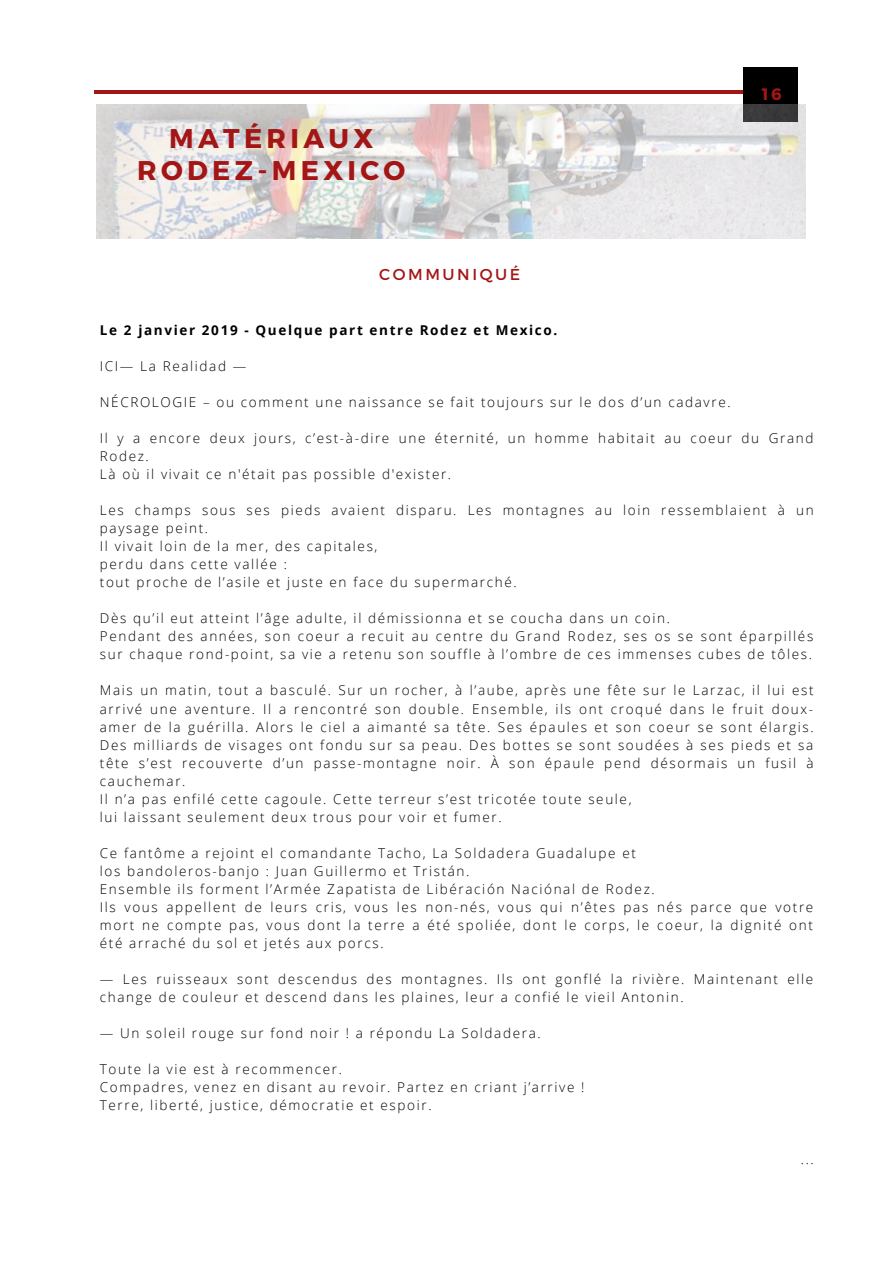
<style>
.page{position:relative;width:894px;height:1264px;background:#fff}
.page>*{position:absolute;margin:0;border:0;box-sizing:border-box;transform-origin:0 0}
.t1{font:700 27px/31.5px "Montserrat";letter-spacing:.16em;color:#a41515;text-align:center}
.t2{font:700 16.5px "Montserrat";color:#a41515}
.t3{font:15.9px "Montserrat";letter-spacing:.16em;color:#a41515}
.t4{font:300 13.5px/18px "Open Sans";letter-spacing:.12em;color:#000}
.t5{font:700 13.5px "Open Sans";letter-spacing:.12em;color:#000}
</style>
<div class="page">
<hr style="left:95px;top:90px;width:702px;height:3px;background:#a41515">
<div style="left:743px;top:68px;width:54px;height:53px;background:#000"></div>
<img style="left:96px;top:104px;width:709px;height:134px">
<h1 class="t1" style="left:137px;top:121px;width:269px">MATÉRIAUX<br>RODEZ-MEXICO</h1>
<p class="t3" style="left:379px;top:264px;width:142px">COMMUNIQUÉ</p>
<p class="t2" style="left:761px;top:84px;width:21px">16</p>
<p class="t5" style="left:100px;top:320px;width:459px">Le 2 janvier 2019 - Quelque part entre Rodez et Mexico.</p>
<p class="t4" style="left:100px;top:357px;width:148px">ICI— La Realidad —</p>
<p class="t4" style="left:100px;top:393px;width:632px">NÉCROLOGIE – ou comment une naissance se fait toujours sur le dos d’un cadavre.</p>
<p class="t4" style="left:100px;top:429px;width:714px">Il y a encore deux jours, c’est-à-dire une éternité, un homme habitait au coeur du Grand<br>Rodez.<br>Là où il vivait ce n'était pas possible d'exister.</p>
<p class="t4" style="left:100px;top:501px;width:715px">Les champs sous ses pieds avaient disparu. Les montagnes au loin ressemblaient à un paysage peint.<br>Il vivait loin de la mer, des capitales,<br>perdu dans cette vallée :<br>tout proche de l’asile et juste en face du supermarché.</p>
<p class="t4" style="left:100px;top:609px;width:714px">Dès qu’il eut atteint l’âge adulte, il démissionna et se coucha dans un coin.<br>Pendant des années, son coeur a recuit au centre du Grand Rodez, ses os se sont éparpillés sur chaque rond-point, sa vie a retenu son souffle à l’ombre de ces immenses cubes de tôles.</p>
<p class="t4" style="left:100px;top:681px;width:715px">Mais un matin, tout a basculé. Sur un rocher, à l’aube, après une fête sur le Larzac, il lui est arrivé une aventure. Il a rencontré son double. Ensemble, ils ont croqué dans le fruit doux&shy;amer de la guérilla. Alors le ciel a aimanté sa tête. Ses épaules et son coeur se sont élargis.<br>Des milliards de visages ont fondu sur sa peau. Des bottes se sont soudées à ses pieds et sa tête s’est recouverte d’un passe-montagne noir. À son épaule pend désormais un fusil à cauchemar.<br>Il n’a pas enfilé cette cagoule. Cette terreur s’est tricotée toute seule,<br>lui laissant seulement deux trous pour voir et fumer.</p>
<p class="t4" style="left:100px;top:843px;width:714px">Ce fantôme a rejoint el comandante Tacho, La Soldadera Guadalupe et<br>los bandoleros-banjo : Juan Guillermo et Tristán.<br>Ensemble ils forment l’Armée Zapatista de Libéración Naciónal de Rodez.<br>Ils vous appellent de leurs cris, vous les non-nés, vous qui n’êtes pas nés parce que votre mort ne compte pas, vous dont la terre a été spoliée, dont le corps, le coeur, la dignité ont été arraché du sol et jetés aux porcs.</p>
<p class="t4" style="left:100px;top:969px;width:714px">— Les ruisseaux sont descendus des montagnes. Ils ont gonflé la rivière. Maintenant elle change de couleur et descend dans les plaines, leur a confié le vieil Antonin.</p>
<p class="t4" style="left:100px;top:1023px;width:442px">— Un soleil rouge sur fond noir ! a répondu La Soldadera.</p>
<p class="t4" style="left:100px;top:1059px;width:486px">Toute la vie est à recommencer.<br>Compadres, venez en disant au revoir. Partez en criant j’arrive !<br>Terre, liberté, justice, démocratie et espoir.</p>
<p class="t4" style="left:800px;top:1149px;width:14px">...</p>
</div>
